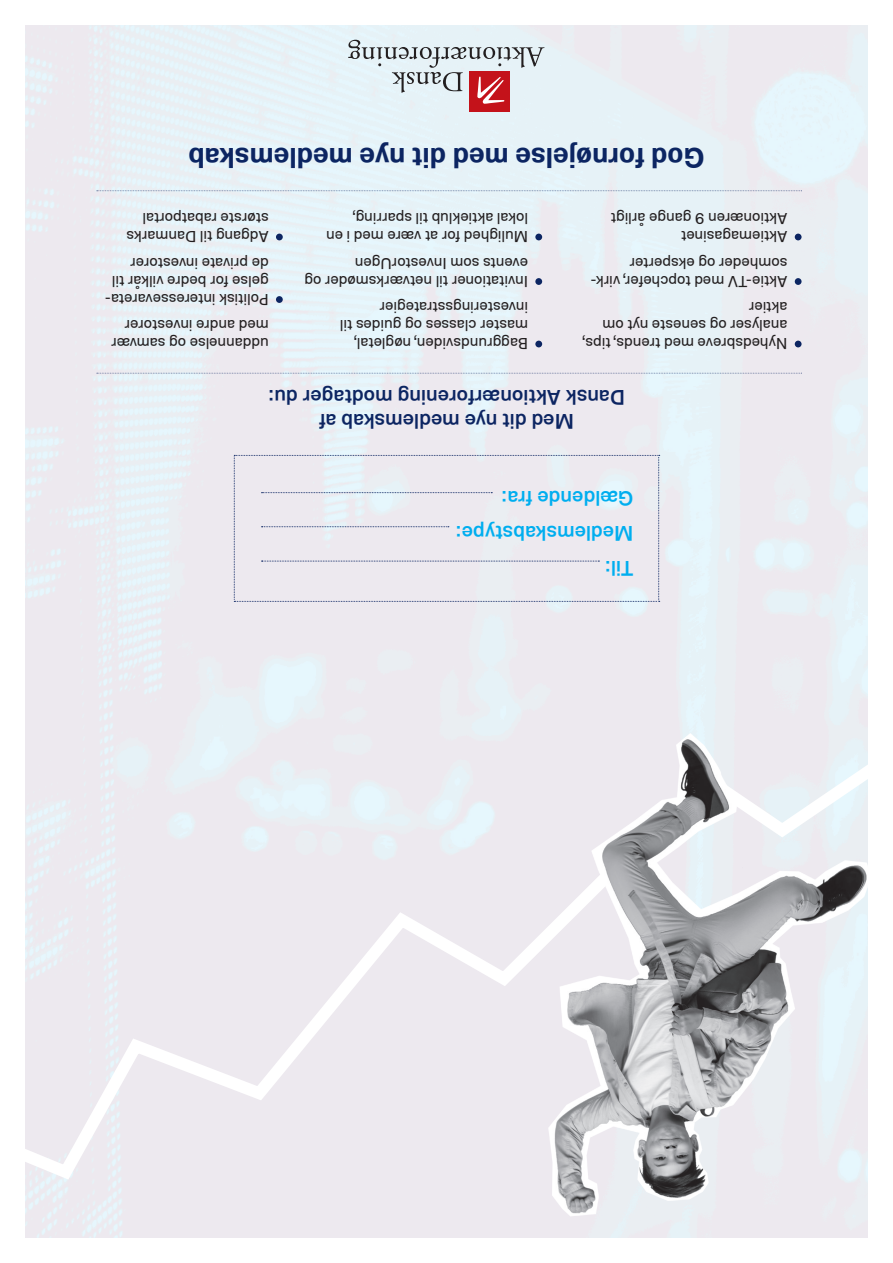
<style>
.page{position:relative;width:893px;height:1263px;background:#fff}
.page>*{position:absolute;margin:0;border:0;box-sizing:border-box;transform-origin:0 0}
.t1{font:600 28.5px "Molde";color:#0c2562}
.Boks_brødtekst{font:500 21px/24px "Molde";color:#0c2562;text-align:center}
.Boks_brødtekst-2{font:500 21px "Molde";color:#00aeef}
.Boks_brødtekst-3{font:15.75px/18px "Molde";color:#231f20}
</style>
<div class="page">
<img style="left:26px;top:26px;width:841px;height:1211px">
<svg style="left:26px;top:747px;width:427px;height:440px;background:#eceaf0"></svg>
<div style="left:470px;top:71px;width:40px;height:40px;background:#c4121a"></div>
<svg style="left:348px;top:40px;width:196px;height:65px;background:#d0cacf"></svg>
<svg style="left:795px;top:341px;width:6px;height:6px"></svg>
<div style="left:795px;top:278px;width:6px;height:7px;background:#0c2562;border-radius:50%"></div>
<svg style="left:795px;top:234px;width:6px;height:6px"></svg>
<div style="left:535px;top:341px;width:7px;height:6px;background:#0c2562;border-radius:50%"></div>
<div style="left:535px;top:278px;width:7px;height:7px;background:#0c2562;border-radius:50%"></div>
<div style="left:535px;top:234px;width:7px;height:6px;background:#0c2562;border-radius:50%"></div>
<div style="left:276px;top:296px;width:7px;height:7px;background:#0c2562;border-radius:50%"></div>
<div style="left:276px;top:234px;width:7px;height:6px;background:#0c2562;border-radius:50%"></div>
<svg style="left:97px;top:373px;width:705px;height:1px"></svg>
<svg style="left:97px;top:190px;width:705px;height:1px"></svg>
<svg style="left:234px;top:455px;width:426px;height:147px;background:#e8e7ee"></svg>
<img style="left:453px;top:730px;width:414px;height:493px">
<p class="t1" style="left:705px;top:177px;width:518px;rotate:-180deg">God fornøjelse med dit nye medlemskab</p>
<p class="Boks_brødtekst-3" style="left:269px;top:247px;width:144px;rotate:-180deg">Adgang til Danmarks største rabatportal</p>
<p class="Boks_brødtekst-3" style="left:269px;top:309px;width:166px;rotate:-180deg">Politisk interessevareta&shy;gelse for bedre vilkår til de private investorer</p>
<p class="Boks_brødtekst-3" style="left:269px;top:354px;width:159px;rotate:-180deg">uddannelse og samvær med andre investorer</p>
<p class="Boks_brødtekst-3" style="left:528px;top:247px;width:203px;rotate:-180deg">Mulighed for at være med i en lokal aktieklub til sparring,</p>
<p class="Boks_brødtekst-3" style="left:528px;top:291px;width:225px;rotate:-180deg">Invitationer til netværksmøder og events som InvestorUgen</p>
<p class="Boks_brødtekst-3" style="left:528px;top:354px;width:190px;rotate:-180deg">Baggrundsviden, nøgletal, master classes og guides til investeringsstrategier</p>
<p class="Boks_brødtekst-3" style="left:787px;top:247px;width:178px;rotate:-180deg">Aktiemagasinet<br>Aktionæren 9 gange årligt</p>
<p class="Boks_brødtekst-3" style="left:787px;top:291px;width:199px;rotate:-180deg">Aktie-TV med topchefer, virk&shy;somheder og eksperter</p>
<p class="Boks_brødtekst-3" style="left:787px;top:354px;width:206px;rotate:-180deg">Nyhedsbreve med trends, tips, analyser og seneste nyt om aktier</p>
<p class="Boks_brødtekst" style="left:625px;top:435px;width:359px;rotate:-180deg">Med dit nye medlemskab af<br>Dansk Aktionærforening modtager du:</p>
<p class="Boks_brødtekst-2" style="left:634px;top:512px;width:134px;rotate:-180deg">Gældende fra:</p>
<p class="Boks_brødtekst-2" style="left:634px;top:547px;width:180px;rotate:-180deg">Medlemskabstype:</p>
<p class="Boks_brødtekst-2" style="left:634px;top:582px;width:31px;rotate:-180deg">Til:</p>
</div>
